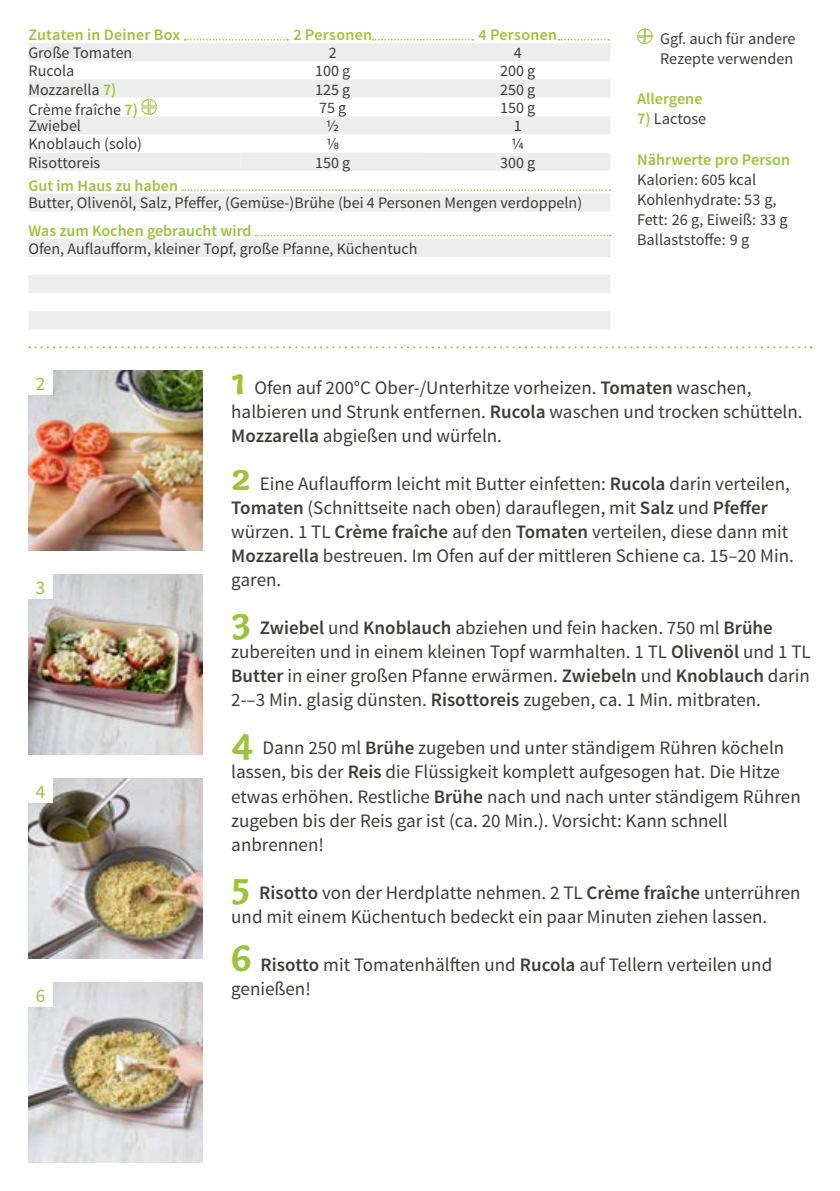
<style>
.page{position:relative;width:840px;height:1191px;background:#fff}
.page>*{position:absolute;margin:0;border:0;box-sizing:border-box;transform-origin:0 0}
.FRONT___BACK_Running{font:19px/24px "Source Sans Pro";color:#3c3c3b}
.t1{font:19px "Source Sans Pro";color:#9ac43a}
.BACK_Text_next_to_ta{font:16.2px/20.2px "Source Sans Pro";color:#3c3c3b}
.BACK_Text_next_to_ta-2{font:600 16.2px "Source Sans Pro";color:#9ac43a}
.BACK_Table_Content_L{font:16px "Source Sans Pro";color:#3c3c3b}
.BACK_Table_Content_C{font:16px "Source Sans Pro";color:#3c3c3b}
.BACK_Table_Content_L-2{font:600 16px "Source Sans Pro";color:#9ac43a}
.BACK_Table_Header_CE{font:600 16px "Source Sans Pro";letter-spacing:.015em;color:#9ac43a}
.s1{font-weight:600;font-size:16.2px;color:#9ac43a}
.s2{font-weight:600;color:#9ac43a}
.s3{font-family:"Capucine Basic";font-weight:700;font-size:40px;color:#9ac43a}
.s4{font-weight:600}
</style>
<div class="page">
<div style="left:556px;top:38px;width:61px;height:11px;background:#000;opacity:.2"></div>
<svg style="left:558px;top:39px;width:50px;height:1px"></svg>
<div style="left:182px;top:38px;width:114px;height:11px;background:#000;opacity:.2"></div>
<svg style="left:184px;top:39px;width:104px;height:1px"></svg>
<div style="left:370px;top:38px;width:111px;height:11px;background:#000;opacity:.2"></div>
<svg style="left:372px;top:39px;width:101px;height:1px"></svg>
<img style="left:28px;top:982px;width:175px;height:180px">
<img style="left:28px;top:778px;width:175px;height:180px">
<img style="left:28px;top:574px;width:175px;height:180px">
<img style="left:28px;top:370px;width:175px;height:180px">
<svg style="left:29px;top:346px;width:782px;height:2px"></svg>
<div style="left:28px;top:370px;width:24px;height:24px;background:#fff"></div>
<div style="left:28px;top:574px;width:24px;height:24px;background:#fff"></div>
<div style="left:28px;top:778px;width:24px;height:24px;background:#fff"></div>
<div style="left:28px;top:982px;width:24px;height:24px;background:#fff"></div>
<svg style="left:637px;top:28px;width:16px;height:17px"></svg>
<svg style="left:28px;top:43px;width:582px;height:54px;fill:#ededed"></svg>
<svg style="left:28px;top:153px;width:582px;height:176px;fill:#f1f2ee"></svg>
<svg style="left:28px;top:99px;width:582px;height:35px"></svg>
<svg style="left:182px;top:189px;width:428px;height:2px"></svg>
<svg style="left:255px;top:235px;width:355px;height:1px"></svg>
<p class="BACK_Table_Header_CE" style="left:28px;top:25px;width:153px">Zutaten in Deiner Box</p>
<p class="BACK_Table_Header_CE" style="left:293px;top:25px;width:80px">2 Personen</p>
<p class="BACK_Table_Header_CE" style="left:478px;top:25px;width:80px">4 Personen</p>
<p class="BACK_Table_Content_L" style="left:28px;top:43px;width:105px">Große Tomaten</p>
<p class="BACK_Table_Content_C" style="left:328px;top:43px;width:9px">2</p>
<p class="BACK_Table_Content_C" style="left:513px;top:43px;width:9px">4</p>
<p class="BACK_Table_Content_L" style="left:28px;top:61px;width:47px">Rucola</p>
<p class="BACK_Table_Content_C" style="left:315px;top:61px;width:37px">100 g</p>
<p class="BACK_Table_Content_C" style="left:500px;top:61px;width:37px">200 g</p>
<p class="BACK_Table_Content_L" style="left:28px;top:79px;width:90px">Mozzarella <span class="s1">7)</span></p>
<p class="BACK_Table_Content_C" style="left:315px;top:79px;width:37px">125 g</p>
<p class="BACK_Table_Content_C" style="left:500px;top:79px;width:37px">250 g</p>
<p class="BACK_Table_Content_L" style="left:28px;top:100px;width:111px">Crème fraîche <span class="s1">7)</span></p>
<p class="BACK_Table_Content_C" style="left:319px;top:98px;width:29px">75 g</p>
<p class="BACK_Table_Content_C" style="left:500px;top:98px;width:37px">150 g</p>
<p class="BACK_Table_Content_L" style="left:28px;top:116px;width:54px">Zwiebel</p>
<p class="BACK_Table_Content_C" style="left:326px;top:116px;width:14px">½</p>
<p class="BACK_Table_Content_C" style="left:513px;top:116px;width:9px">1</p>
<p class="BACK_Table_Content_L" style="left:28px;top:134px;width:115px">Knoblauch (solo)</p>
<p class="BACK_Table_Content_C" style="left:326px;top:134px;width:14px">⅛</p>
<p class="BACK_Table_Content_C" style="left:511px;top:134px;width:14px">¼</p>
<p class="BACK_Table_Content_L" style="left:28px;top:152px;width:73px">Risottoreis</p>
<p class="BACK_Table_Content_C" style="left:315px;top:152px;width:37px">150 g</p>
<p class="BACK_Table_Content_C" style="left:500px;top:152px;width:37px">300 g</p>
<p class="BACK_Table_Content_L-2" style="left:28px;top:175px;width:151px">Gut im Haus zu haben</p>
<p class="BACK_Table_Content_C" style="left:28px;top:193px;width:555px">Butter, Olivenöl, Salz, Pfeffer, (Gemüse-)Brühe (bei 4 Personen Mengen verdoppeln)</p>
<p class="BACK_Table_Content_L-2" style="left:28px;top:220px;width:224px">Was zum Kochen gebraucht wird</p>
<p class="BACK_Table_Content_L" style="left:28px;top:239px;width:390px">Ofen, Auflaufform, kleiner Topf, große Pfanne, Küchentuch</p>
<p class="BACK_Text_next_to_ta" style="left:659px;top:29px;width:137px">Ggf. auch für andere<br>Rezepte verwenden</p>
<p class="BACK_Text_next_to_ta-2" style="left:636px;top:88px;width:67px">Allergene</p>
<p class="BACK_Text_next_to_ta" style="left:636px;top:109px;width:71px"><span class="s2">7)</span> Lactose</p>
<p class="BACK_Text_next_to_ta-2" style="left:636px;top:149px;width:154px">Nährwerte pro Person</p>
<p class="BACK_Text_next_to_ta" style="left:636px;top:170px;width:120px">Kalorien: 605 kcal</p>
<p class="BACK_Text_next_to_ta" style="left:636px;top:190px;width:152px">Kohlenhydrate: 53 g,<br>Fett: 26 g, Eiweiß: 33 g</p>
<p class="BACK_Text_next_to_ta" style="left:636px;top:230px;width:113px">Ballaststoffe: 9 g</p>
<p class="t1" style="left:36px;top:371px;width:11px">2</p>
<p class="t1" style="left:36px;top:575px;width:11px">3</p>
<p class="t1" style="left:36px;top:779px;width:11px">4</p>
<p class="t1" style="left:36px;top:983px;width:11px">6</p>
<p class="FRONT___BACK_Running" style="left:231px;top:376px;width:572px"><span class="s3">1</span> Ofen auf 200°C Ober-/Unterhitze vorheizen. <span class="s4">Tomaten</span> waschen, halbieren und Strunk entfernen. <span class="s4">Rucola</span> waschen und trocken schütteln.<br><span class="s4">Mozzarella</span> abgießen und würfeln.</p>
<p class="FRONT___BACK_Running" style="left:231px;top:472px;width:563px"><span class="s3">2</span> Eine Auflaufform leicht mit Butter einfetten: <span class="s4">Rucola</span> darin verteilen, <span class="s4">Tomaten</span> (Schnittseite nach oben) darauflegen, mit <span class="s4">Salz</span> und <span class="s4">Pfeffer </span>würzen. 1 TL <span class="s4">Crème fraîche</span> auf den <span class="s4">Tomaten</span> verteilen, diese dann mit <span class="s4">Mozzarella</span> bestreuen. Im Ofen auf der mittleren Schiene ca. 15–20 Min. garen.</p>
<p class="FRONT___BACK_Running" style="left:231px;top:616px;width:580px"><span class="s3">3</span> <span class="s4">Zwiebel</span> und <span class="s4">Knoblauch</span> abziehen und fein hacken. 750 ml <span class="s4">Brühe </span>zubereiten und in einem kleinen Topf warmhalten. 1 TL <span class="s4">Olivenöl</span> und 1 TL <span class="s4">Butter</span> in einer großen Pfanne erwärmen. <span class="s4">Zwiebeln</span> und <span class="s4">Knoblauch</span> darin 2-–3 Min. glasig dünsten. <span class="s4">Risottoreis</span> zugeben, ca. 1 Min. mitbraten.</p>
<p class="FRONT___BACK_Running" style="left:231px;top:736px;width:570px"><span class="s3">4</span> Dann 250 ml <span class="s4">Brühe</span> zugeben und unter ständigem Rühren köcheln lassen, bis der <span class="s4">Reis</span> die Flüssigkeit komplett aufgesogen hat. Die Hitze etwas erhöhen. Restliche <span class="s4">Brühe</span> nach und nach unter ständigem Rühren zugeben bis der Reis gar ist (ca. 20 Min.). Vorsicht: Kann schnell anbrennen!</p>
<p class="FRONT___BACK_Running" style="left:231px;top:880px;width:570px"><span class="s3">5</span> <span class="s4">Risotto</span> von der Herdplatte nehmen. 2 TL <span class="s4">Crème fraîche</span> unterrühren und mit einem Küchentuch bedeckt ein paar Minuten ziehen lassen.</p>
<p class="FRONT___BACK_Running" style="left:231px;top:952px;width:542px"><span class="s3">6</span> <span class="s4">Risotto</span> mit Tomatenhälften und <span class="s4">Rucola</span> auf Tellern verteilen und genießen!</p>
</div>
